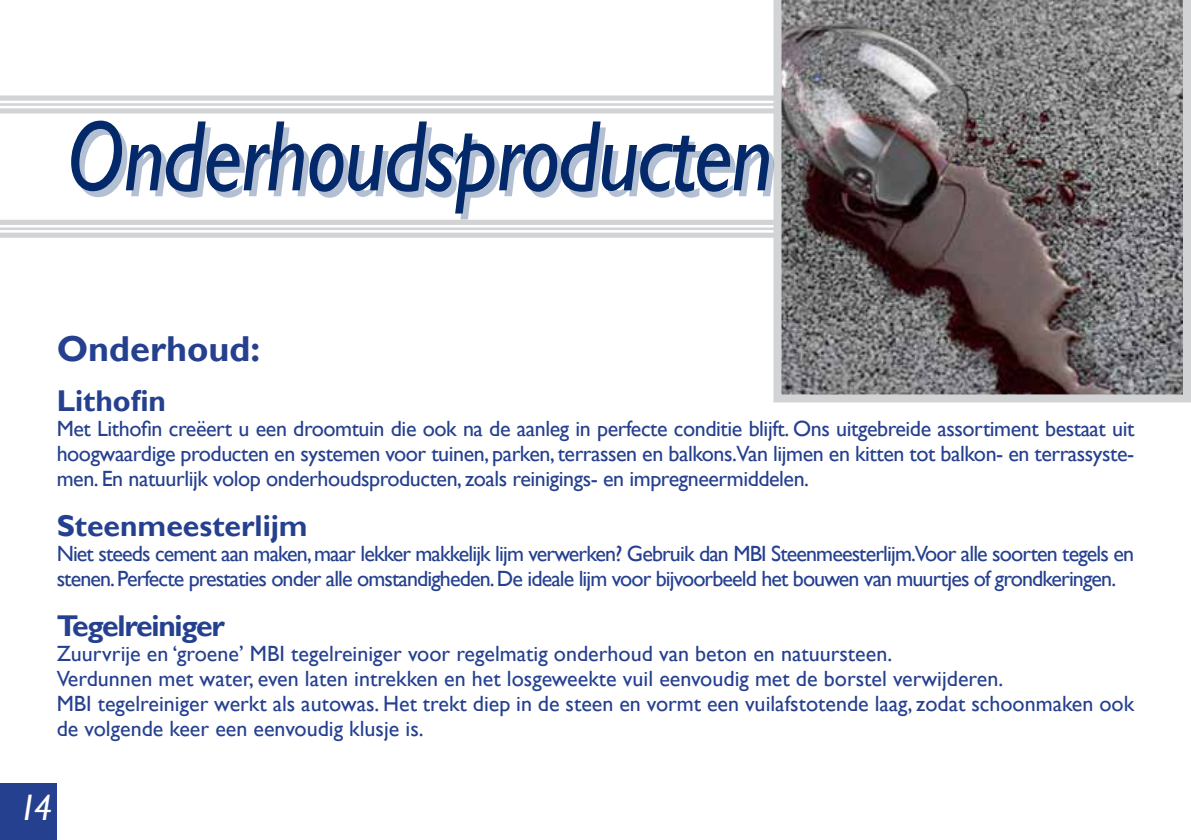
<style>
.page{position:relative;width:1191px;height:840px;background:#fff}
.page>*{position:absolute;margin:0;border:0;box-sizing:border-box;transform-origin:0 0}
.t1{font:italic 100.8px "Gill Sans";letter-spacing:-.02em;color:#03296a;scale:.88 1}
.t2{font:700 36px "Gill Sans";color:#25408f}
.t3{font:italic 36px "Gill Sans";color:#fff}
.t4{font:700 30px "Gill Sans";color:#25408f}
.t5{font:700 30px "Gill Sans";letter-spacing:-.04em;color:#25408f}
.t6{font:22px/25px "Gill Sans";color:#25408f}
.t7{font:22px/25px "Gill Sans";letter-spacing:-.02em;color:#25408f;text-align:justify}
.t8{font:22px/25px "Gill Sans";letter-spacing:-.04em;color:#25408f}
</style>
<div class="page">
<svg style="left:773px;top:0;width:418px;height:402px;background:#787374"></svg>
<div style="left:0;top:782px;width:57px;height:57px;background:#25408f"></div>
<div style="left:0;top:220px;width:780px;height:5px;background:#d1d3d4"></div>
<hr style="left:0;top:227px;width:780px;height:3px;background:#d1d3d4">
<div style="left:0;top:232px;width:780px;height:6px;background:#d1d3d4"></div>
<div style="left:0;top:95px;width:780px;height:6px;background:#d1d3d4"></div>
<hr style="left:0;top:103px;width:780px;height:3px;background:#d1d3d4">
<div style="left:0;top:108px;width:780px;height:5px;background:#d1d3d4"></div>
<h1 class="t1" style="left:72px;top:103px;width:803px">Onderhoudsproducten</h1>
<h2 class="t2" style="left:57px;top:327px;width:205px">Onderhoud:</h2>
<h3 class="t4" style="left:57px;top:382px;width:111px">Lithofin</h3>
<p class="t7" style="left:57px;top:416px;width:1079px">Met Lithofin creëert u een droomtuin die ook na de aanleg in perfecte conditie blijft. Ons uitgebreide assortiment bestaat uit hoogwaardige producten en systemen voor tuinen, parken, terrassen en balkons.Van lijmen en kitten tot balkon- en terrassyste&shy;men. En natuurlijk volop onderhoudsproducten, zoals reinigings- en impregneermiddelen.</p>
<h3 class="t4" style="left:57px;top:507px;width:252px">Steenmeesterlijm</h3>
<p class="t8" style="left:57px;top:541px;width:1079px">Niet steeds cement aan maken, maar lekker makkelijk lijm verwerken? Gebruik dan MBI Steenmeesterlijm.Voor alle soorten tegels en stenen. Perfecte prestaties onder alle omstandigheden. De ideale lijm voor bijvoorbeeld het bouwen van muurtjes of grondkeringen.</p>
<h3 class="t5" style="left:57px;top:607px;width:170px">Tegelreiniger</h3>
<p class="t6" style="left:57px;top:641px;width:1079px">Zuurvrije en ‘groene’ MBI tegelreiniger voor regelmatig onderhoud van beton en natuursteen.<br>Verdunnen met water, even laten intrekken en het losgeweekte vuil eenvoudig met de borstel verwijderen.<br>MBI tegelreiniger werkt als autowas. Het trekt diep in de steen en vormt een vuilafstotende laag, zodat schoonmaken ook de volgende keer een eenvoudig klusje is.</p>
<h2 class="t3" style="left:18px;top:786px;width:35px">14</h2>
</div>
